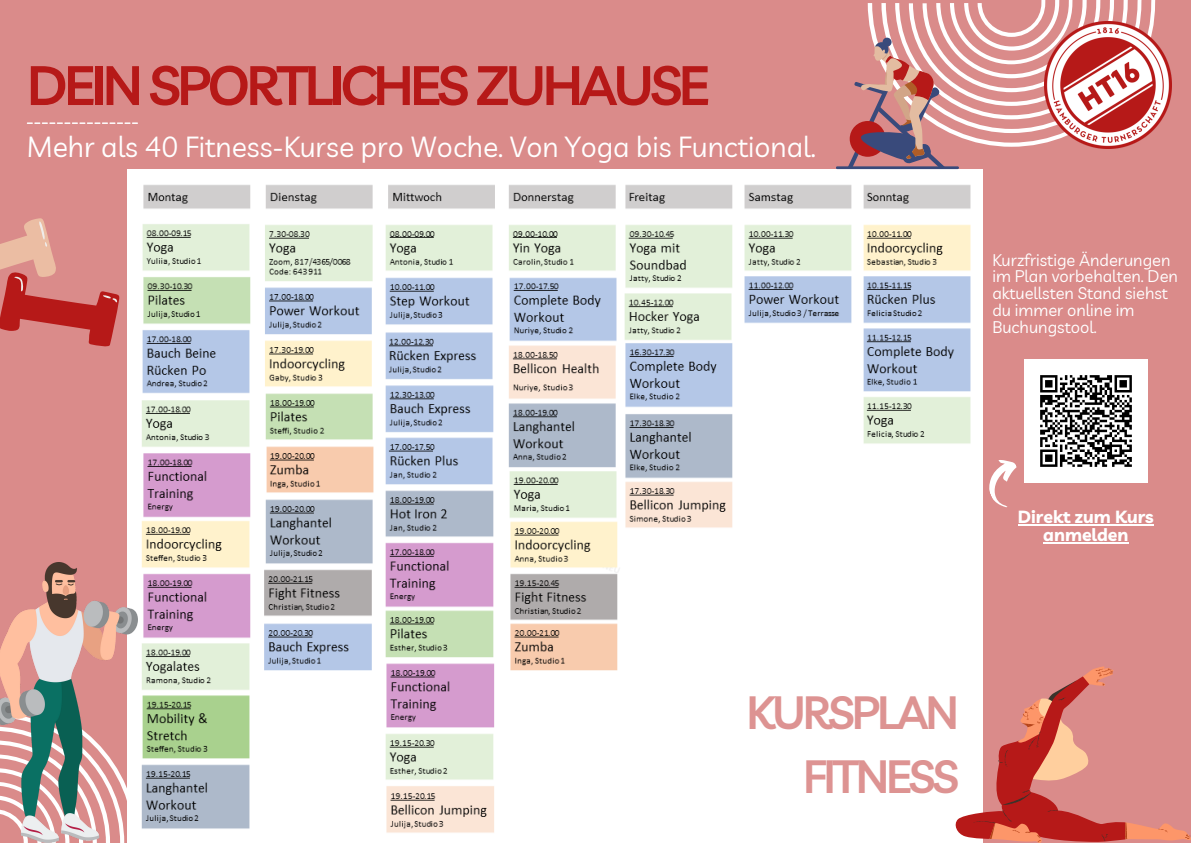
<style>
.page{position:relative;width:1191px;height:843px;background:#fff}
.page>*{position:absolute;margin:0;border:0;box-sizing:border-box;transform-origin:0 0}
.t1{font:600 54.7px "Livvic";letter-spacing:-.07em;color:#b61918}
.t2{font:600 45.4px "Livvic";letter-spacing:-.07em;color:#dd9392}
.t3{font:28.4px "Livvic";color:#fff}
.t4{font:700 17.5px/18px "Livvic";color:#fff;text-align:center}
.t5{font:16.5px/16.8px "Livvic";color:#fff}
</style>
<div class="page">
<div style="left:0;top:0;width:1190px;height:842px;background:#da8b8a"></div>
<img style="left:127px;top:169px;width:855px;height:673px">
<svg style="left:867px;top:0;width:305px;height:147px"></svg>
<svg style="left:27px;top:122px;width:111px;height:2px"></svg>
<img style="left:1044px;top:21px;width:126px;height:127px">
<svg style="left:0;top:218px;width:119px;height:129px"></svg>
<img style="left:0;top:562px;width:138px;height:280px">
<img style="left:1024px;top:359px;width:123px;height:124px">
<svg style="left:979px;top:454px;width:50px;height:57px"></svg>
<hr style="left:836px;top:166px;width:122px;height:3px;background:#394a7b">
<svg style="left:847px;top:42px;width:97px;height:125px"></svg>
<div style="left:882px;top:38px;width:9px;height:9px;background:#394a7b;border-radius:50%"></div>
<svg style="left:952px;top:666px;width:238px;height:176px"></svg>
<hr style="left:1017px;top:524px;width:136px;height:1px;background:#fff">
<hr style="left:1043px;top:542px;width:85px;height:1px;background:#fff">
<p class="t1" style="left:27px;top:50px;width:684px">DEIN SPORTLICHES ZUHAUSE</p>
<p class="t3" style="left:27px;top:128px;width:790px">Mehr als 40 Fitness-Kurse pro Woche. Von Yoga bis Functional.</p>
<p class="t5" style="left:992px;top:251px;width:187px">Kurzfristige Änderungen im Plan vorbehalten. Den aktuellsten Stand siehst du immer online im<br>Buchungstool.</p>
<p class="t4" style="left:1017px;top:507px;width:137px">Direkt zum Kurs anmelden</p>
<p class="t2" style="left:746px;top:683px;width:214px">KURSPLAN</p>
<p class="t2" style="left:803px;top:746px;width:157px">FITNESS</p>
</div>
